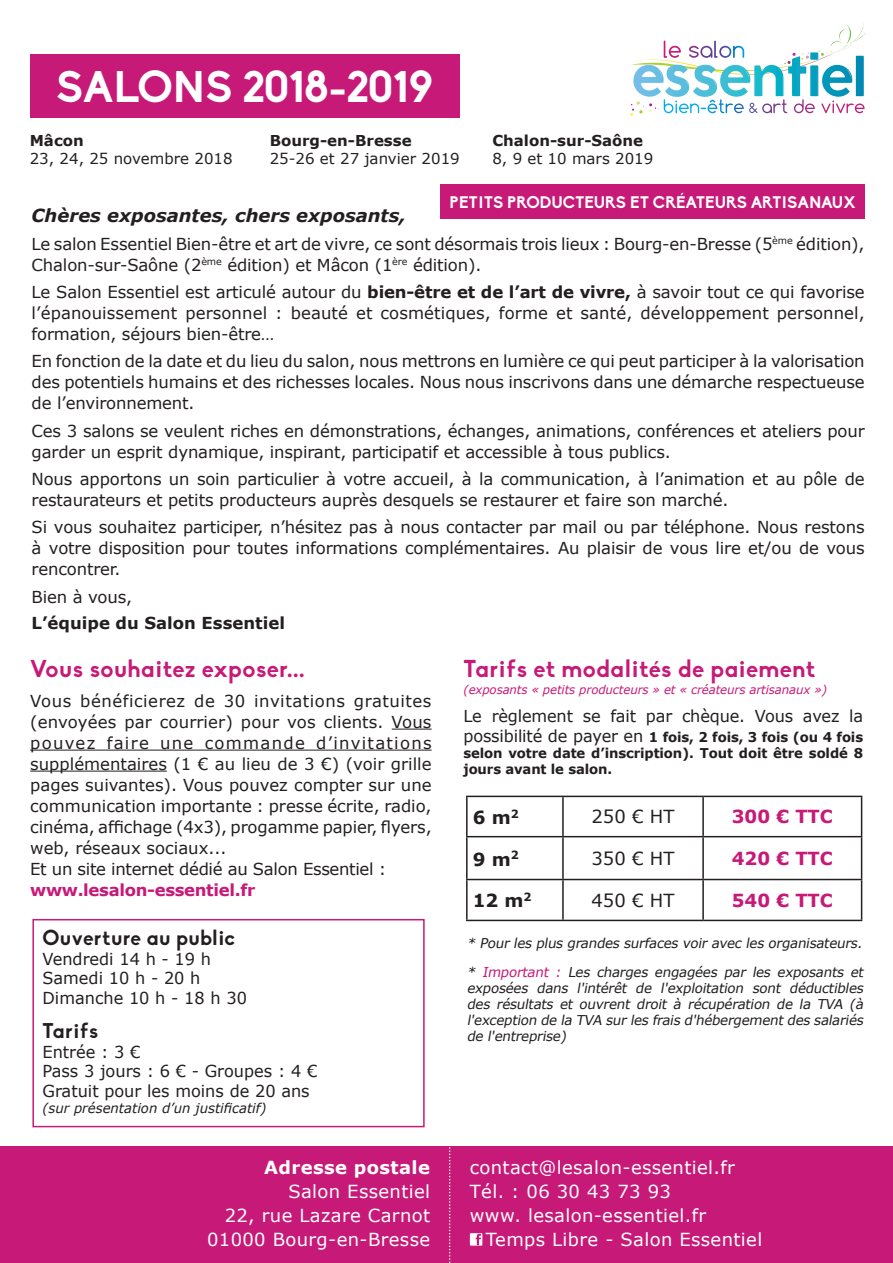
<style>
.page{position:relative;width:893px;height:1263px;background:#fff}
.page>*{position:absolute;margin:0;border:0;box-sizing:border-box;transform-origin:0 0}
.t1{font:700 43.5px "Biko";letter-spacing:-.01em;color:#fff}
.t2{font:700 24px "Biko";letter-spacing:.02em;color:#c71a78}
.t3{font:700 21px "Biko";letter-spacing:.02em;color:#231f20}
.t4{font:18px/24px "Verdana";letter-spacing:.02em;color:#fff;text-align:right}
.t5{font:italic 700 18px "Verdana";color:#231f20}
.t6{font:700 18px "Verdana";color:#c71a78}
.t7{font:18px "Verdana";color:#231f20}
.t8{font:700 18px "Verdana";letter-spacing:.02em;color:#fff}
.t9{font:700 18px "Verdana";color:#231f20}
.t10{font:16.5px/21px "Verdana";letter-spacing:-.01em;color:#231f20}
.t11{font:700 16.5px "Biko";color:#fff}
.t12{font:700 16.5px "Verdana";color:#231f20}
.t13{font:700 16.5px "Verdana";letter-spacing:-.02em;color:#c71a78}
.t14{font:15px "Verdana";color:#231f20}
.t15{font:700 15px "Verdana";color:#231f20}
.t16{font:italic 13.5px/16.2px "Verdana";color:#231f20}
.t17{font:700 13.5px/16.2px "Verdana";letter-spacing:-.01em;color:#231f20;text-align:justify}
.t18{font:italic 13.5px "Verdana";color:#231f20}
.t19{font:italic 12px "Verdana";letter-spacing:-.01em;color:#c71a78}
.s1{font-weight:700}
.s2{font-weight:400;font-size:16.5px}
.s3{color:#c71a78}
</style>
<div class="page">
<div style="left:32px;top:919px;width:393px;height:208px;border:2px solid #c71a78"></div>
<hr style="left:466px;top:796px;width:97px;height:1px;background:#231f20">
<hr style="left:466px;top:797px;width:2px;height:39px;background:#231f20">
<hr style="left:563px;top:796px;width:140px;height:1px;background:#231f20">
<hr style="left:562px;top:797px;width:2px;height:39px;background:#231f20">
<hr style="left:703px;top:796px;width:159px;height:1px;background:#231f20">
<hr style="left:702px;top:797px;width:2px;height:39px;background:#231f20">
<hr style="left:861px;top:797px;width:1px;height:39px;background:#231f20">
<hr style="left:466px;top:836px;width:97px;height:1px;background:#231f20">
<hr style="left:466px;top:837px;width:2px;height:42px;background:#231f20">
<hr style="left:563px;top:836px;width:140px;height:1px;background:#231f20">
<hr style="left:562px;top:837px;width:2px;height:42px;background:#231f20">
<hr style="left:703px;top:836px;width:159px;height:1px;background:#231f20">
<hr style="left:702px;top:837px;width:2px;height:42px;background:#231f20">
<hr style="left:861px;top:837px;width:1px;height:42px;background:#231f20">
<hr style="left:466px;top:879px;width:97px;height:1px;background:#231f20">
<hr style="left:466px;top:880px;width:2px;height:40px;background:#231f20">
<hr style="left:563px;top:879px;width:140px;height:1px;background:#231f20">
<hr style="left:562px;top:880px;width:2px;height:40px;background:#231f20">
<hr style="left:703px;top:879px;width:159px;height:1px;background:#231f20">
<hr style="left:702px;top:880px;width:2px;height:40px;background:#231f20">
<hr style="left:861px;top:880px;width:1px;height:40px;background:#231f20">
<hr style="left:466px;top:920px;width:97px;height:1px;background:#231f20">
<hr style="left:563px;top:920px;width:140px;height:1px;background:#231f20">
<hr style="left:703px;top:920px;width:159px;height:1px;background:#231f20">
<div style="left:30px;top:54px;width:429px;height:63px;background:#c71a78"></div>
<svg style="left:630px;top:23px;width:238px;height:93px"></svg>
<div style="left:0;top:1146px;width:893px;height:117px;background:#c71a78"></div>
<svg style="left:470px;top:1233px;width:12px;height:12px"></svg>
<svg style="left:449px;top:1147px;width:2px;height:116px"></svg>
<div style="left:441px;top:184px;width:424px;height:35px;background:#c71a78"></div>
<hr style="left:392px;top:729px;width:40px;height:1px;background:#231f20">
<hr style="left:30px;top:750px;width:402px;height:1px;background:#231f20">
<hr style="left:30px;top:771px;width:137px;height:1px;background:#231f20">
<h1 class="t1" style="left:56px;top:61px;width:378px">SALONS 2018-2019</h1>
<p class="t15" style="left:30px;top:130px;width:56px">Mâcon</p>
<p class="t14" style="left:30px;top:149px;width:204px">23, 24, 25 novembre 2018</p>
<p class="t15" style="left:270px;top:130px;width:143px">Bourg-en-Bresse</p>
<p class="t14" style="left:270px;top:149px;width:191px">25-26 et 27 janvier 2019</p>
<p class="t15" style="left:492px;top:130px;width:152px">Chalon-sur-Saône</p>
<p class="t14" style="left:492px;top:149px;width:162px">8, 9 et 10 mars 2019</p>
<p class="t11" style="left:450px;top:192px;width:407px">PETITS PRODUCTEURS ET CRÉATEURS ARTISANAUX</p>
<p class="t5" style="left:32px;top:203px;width:376px">Chères exposantes, chers exposants,</p>
<p class="t10" style="left:32px;top:233px;width:834px">Le salon Essentiel Bien-être et art de vivre, ce sont désormais trois lieux : Bourg-en-Bresse (5<sup>ème</sup> édition),<br>Chalon-sur-Saône (2<sup>ème</sup> édition) et Mâcon (1<sup>ère</sup> édition).</p>
<p class="t10" style="left:32px;top:281px;width:835px;text-align:justify">Le Salon Essentiel est articulé autour du <span class="s1">bien-être et de l’art de vivre,</span> à savoir tout ce qui favorise l’épanouissement personnel : beauté et cosmétiques, forme et santé, développement personnel, formation, séjours bien-être…</p>
<p class="t10" style="left:32px;top:351px;width:835px;text-align:justify">En fonction de la date et du lieu du salon, nous mettrons en lumière ce qui peut participer à la valorisation des potentiels humains et des richesses locales. Nous nous inscrivons dans une démarche respectueuse de l’environnement.</p>
<p class="t10" style="left:32px;top:420px;width:835px">Ces 3 salons se veulent riches en démonstrations, échanges, animations, conférences et ateliers pour garder un esprit dynamique, inspirant, participatif et accessible à tous publics.</p>
<p class="t10" style="left:32px;top:468px;width:834px">Nous apportons un soin particulier à votre accueil, à la communication, à l’animation et au pôle de restaurateurs et petits producteurs auprès desquels se restaurer et faire son marché.</p>
<p class="t10" style="left:32px;top:517px;width:835px;text-align:justify">Si vous souhaitez participer, n’hésitez pas à nous contacter par mail ou par téléphone. Nous restons à votre disposition pour toutes informations complémentaires. Au plaisir de vous lire et/ou de vous rencontrer.</p>
<p class="t10" style="left:32px;top:586px;width:102px">Bien à vous,</p>
<p class="t12" style="left:32px;top:611px;width:255px">L’équipe du Salon Essentiel</p>
<h2 class="t2" style="left:30px;top:654px;width:276px">Vous souhaitez exposer...</h2>
<p class="t10" style="left:30px;top:690px;width:403px">Vous bénéficierez de 30 invitations gratuites (envoyées par courrier) pour vos clients. Vous pouvez faire une commande d’invitations supplémentaires (1 € au lieu de 3 €) (voir grille pages suivantes). Vous pouvez compter sur une communication importante : presse écrite, radio, cinéma, affichage (4x3), progamme papier, flyers, web, réseaux sociaux...<br>Et un site internet dédié au Salon Essentiel :</p>
<p class="t13" style="left:30px;top:878px;width:226px">www.lesalon-essentiel.fr</p>
<p class="t3" style="left:42px;top:925px;width:194px">Ouverture au public</p>
<p class="t10" style="left:42px;top:948px;width:206px;line-height:19.8px">Vendredi 14 h - 19 h<br>Samedi 10 h - 20 h<br>Dimanche 10 h - 18 h 30</p>
<p class="t3" style="left:42px;top:1018px;width:57px">Tarifs</p>
<p class="t10" style="left:42px;top:1041px;width:276px;line-height:19.8px">Entrée : 3 €<br>Pass 3 jours : 6 € - Groupes : 4 €<br>Gratuit pour les moins de 20 ans</p>
<p class="t18" style="left:42px;top:1099px;width:226px">(sur présentation d’un justificatif)</p>
<p class="t8" style="left:264px;top:1154px;width:167px">Adresse postale</p>
<p class="t4" style="left:207px;top:1179px;width:225px">Salon Essentiel<br>22, rue Lazare Carnot<br>01000 Bourg-en-Bresse</p>
<h2 class="t2" style="left:463px;top:654px;width:353px">Tarifs et modalités de paiement</h2>
<p class="t19" style="left:463px;top:681px;width:365px">(exposants « petits producteurs » et « créateurs artisanaux »)</p>
<p class="t10" style="left:463px;top:705px;width:401px">Le règlement se fait par chèque. Vous avez la</p>
<p class="t17" style="left:463px;top:728px;width:401px"><span class="s2">possibilité de payer en</span> 1 fois, 2 fois, 3 fois (ou 4 fois selon votre date d’inscription). Tout doit être soldé 8 jours avant le salon.</p>
<p class="t9" style="left:473px;top:805px;width:48px">6 m<sup>2</sup></p>
<p class="t7" style="left:591px;top:804px;width:85px">250 € HT</p>
<p class="t6" style="left:732px;top:804px;width:103px">300 € TTC</p>
<p class="t9" style="left:473px;top:846px;width:48px">9 m<sup>2</sup></p>
<p class="t7" style="left:591px;top:846px;width:85px">350 € HT</p>
<p class="t6" style="left:732px;top:846px;width:103px">420 € TTC</p>
<p class="t9" style="left:473px;top:888px;width:60px">12 m<sup>2</sup></p>
<p class="t7" style="left:591px;top:888px;width:85px">450 € HT</p>
<p class="t6" style="left:732px;top:887px;width:103px">540 € TTC</p>
<p class="t16" style="left:467px;top:928px;width:401px;line-height:29px">* Pour les plus grandes surfaces voir avec les organisateurs. * <span class="s3">Important :</span> Les charges engagées par les exposants et</p>
<p class="t16" style="left:467px;top:980px;width:401px;text-align:justify">exposées dans l'intérêt de l'exploitation sont déductibles des résultats et ouvrent droit à récupération de la TVA (à l'exception de la TVA surles frais d'hébergementdes salariés de l'entreprise)</p>
<p class="t4" style="left:470px;top:1155px;width:266px;text-align:left">contact@lesalon-essentiel.fr<br>Tél. : 06 30 43 73 93<br>www. lesalon-essentiel.fr</p>
<p class="t4" style="left:486px;top:1227px;width:278px">Temps Libre - Salon Essentiel</p>
</div>
